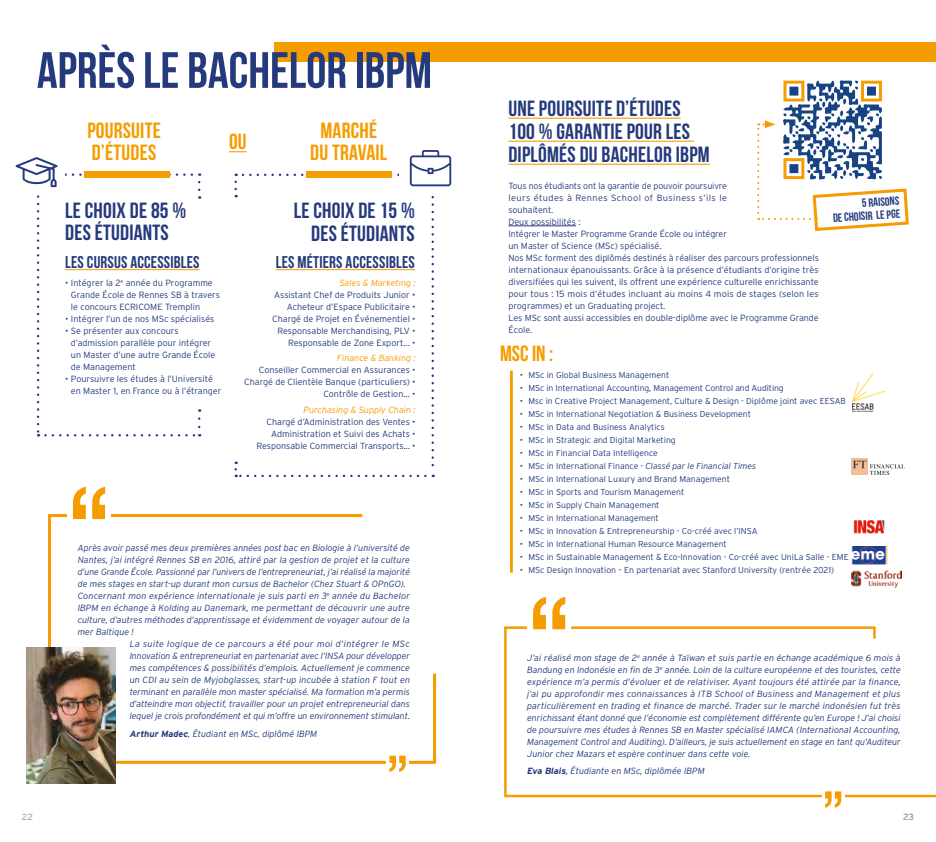
<style>
.page{position:relative;width:936px;height:842px;background:#fff}
.page>*{position:absolute;margin:0;border:0;box-sizing:border-box;transform-origin:0 0}
.t1{font:700 51px "Bebas Neue";color:#253a7c}
.t2{font:700 22px/23px "Bebas Neue";letter-spacing:.01em;color:#253a7c}
.t3{font:700 22px/22px "Bebas Neue";letter-spacing:.01em;color:#f59c00}
.t4{font:700 21.8px "Bebas Neue";color:#f59c00}
.t5{font:700 17px "Bebas Neue";letter-spacing:.01em;color:#253a7c}
.t6{font:700 12px/13px "Bebas Neue";color:#253a7c;text-align:right}
.t7{font:italic 300 9px/12px "Interstate";color:#253a7c;text-align:justify}
.t8{font:300 9px/12px "Interstate";color:#253a7c}
.t9{font:italic 300 9px "Interstate";color:#f59c00}
.t10{font:italic 300 9px "Interstate";letter-spacing:.03em;color:#253a7c}
.t11{font:9px "Interstate";color:#acacac}
.t12{font:300 8.6px "Interstate";color:#253a7c}
.s1{font-weight:700}
.s2{font-style:italic}
</style>
<div class="page">
<div style="left:274px;top:43px;width:661px;height:19px;background:#f59c00"></div>
<hr style="left:508px;top:118px;width:172px;height:1px;background:#f59c00">
<hr style="left:508px;top:141px;width:186px;height:1px;background:#f59c00">
<hr style="left:508px;top:164px;width:201px;height:1px;background:#f59c00">
<hr style="left:508px;top:226px;width:68px;height:1px;background:#253a7c">
<svg style="left:451px;top:158px;width:1px;height:26px"></svg>
<svg style="left:15px;top:157px;width:185px;height:279px"></svg>
<div style="left:84px;top:172px;width:85px;height:6px;background:#f59c00"></div>
<svg style="left:47px;top:514px;width:390px;height:251px"></svg>
<div style="left:386px;top:754px;width:22px;height:21px;background:linear-gradient(to right,#fff,#fff)"></div>
<svg style="left:389px;top:756px;width:16px;height:16px"></svg>
<div style="left:67px;top:482px;width:44px;height:41px;background:#fff"></div>
<svg style="left:73px;top:487px;width:13px;height:32px"></svg>
<svg style="left:92px;top:487px;width:13px;height:32px"></svg>
<img style="left:27px;top:648px;width:88px;height:135px">
<svg style="left:229px;top:150px;width:222px;height:327px"></svg>
<svg style="left:504px;top:626px;width:431px;height:172px"></svg>
<div style="left:822px;top:790px;width:22px;height:21px;background:#fff"></div>
<svg style="left:825px;top:791px;width:16px;height:17px"></svg>
<div style="left:527px;top:592px;width:44px;height:41px;background:#fff"></div>
<svg style="left:533px;top:597px;width:13px;height:32px"></svg>
<svg style="left:552px;top:597px;width:13px;height:32px"></svg>
<hr style="left:510px;top:371px;width:3px;height:202px;background:#f59c00">
<img style="left:852px;top:373px;width:32px;height:39px">
<img style="left:853px;top:520px;width:32px;height:13px">
<img style="left:851px;top:570px;width:50px;height:19px">
<img style="left:851px;top:546px;width:36px;height:19px">
<svg style="left:851px;top:458px;width:16px;height:17px"></svg>
<svg style="left:852px;top:461px;width:52px;height:14px"></svg>
<svg style="left:757px;top:80px;width:152px;height:151px"></svg>
<h1 class="t1" style="left:37px;top:42px;width:396px">APRÈS LE BACHELOR IBPM</h1>
<h2 class="t3" style="left:87px;top:120px;width:75px">POURSUITE<br>D’ÉTUDES</h2>
<h2 class="t3" style="left:310px;top:120px;width:79px;text-align:center">MARCHÉ<br>DU TRAVAIL</h2>
<h3 class="t4" style="left:229px;top:130px;width:19px">OU</h3>
<h2 class="t2" style="left:65px;top:199px;width:123px;line-height:22px">LE CHOIX DE 85 %<br>DES ÉTUDIANTS</h2>
<h3 class="t5" style="left:65px;top:253px;width:136px">LES CURSUS ACCESSIBLES</h3>
<p class="t8" style="left:71px;top:277px;width:150px;text-indent:-6px">• Intégrer la 2<sup>e</sup> année du Programme<br>Grande École de Rennes SB à travers le concours ECRICOME Tremplin</p>
<p class="t8" style="left:65px;top:313px;width:151px">• Intégrer l’un de nos MSc spécialisés</p>
<p class="t8" style="left:71px;top:325px;width:146px;text-indent:-6px">• Se présenter aux concours d’admission parallèle pour intégrer un Master d’une autre Grande École de Management</p>
<p class="t8" style="left:71px;top:373px;width:152px;text-indent:-6px">• Poursuivre les études à l’Université en Master 1, en France ou à l’étranger</p>
<h2 class="t2" style="left:294px;top:198px;width:123px;text-align:right">LE CHOIX DE 15 %<br>DES ÉTUDIANTS</h2>
<h3 class="t5" style="left:276px;top:253px;width:141px">LES MÉTIERS ACCESSIBLES</h3>
<p class="t9" style="left:339px;top:278px;width:78px">Sales &amp; Marketing :</p>
<p class="t8" style="left:272px;top:289px;width:145px;text-align:right">Assistant Chef de Produits Junior • Acheteur d’Espace Publicitaire • Chargé de Projet en Événementiel • Responsable Merchandising, PLV • Responsable de Zone Export... •</p>
<p class="t9" style="left:337px;top:353px;width:80px">Finance &amp; Banking :</p>
<p class="t8" style="left:244px;top:364px;width:173px;text-align:right">Conseiller Commercial en Assurances •<br>Chargé de Clientèle Banque (particuliers) •<br>Contrôle de Gestion... •</p>
<p class="t9" style="left:303px;top:405px;width:114px">Purchasing &amp; Supply Chain :</p>
<p class="t8" style="left:256px;top:416px;width:161px;text-align:right">Chargé d’Administration des Ventes •<br>Administration et Suivi des Achats •<br>Responsable Commercial Transports... •</p>
<p class="t7" style="left:78px;top:542px;width:334px">Après avoir passé mes deux premières années post bac en Biologie à l’université de</p>
<p class="t7" style="left:78px;top:554px;width:334px">Nantes, j’ai intégré Rennes SB en 2016, attiré par la gestion de projet et la culture</p>
<p class="t7" style="left:78px;top:566px;width:334px">d’une Grande École. Passionné par l’univers de l’entrepreneuriat, j’ai réalisé la majorité</p>
<p class="t7" style="left:78px;top:578px;width:330px">de mes stages en start-up durant mon cursus de Bachelor (Chez Stuart &amp; OPnGO).</p>
<p class="t7" style="left:78px;top:590px;width:334px">Concernant mon expérience internationale je suis parti en 3<sup>e</sup> année du Bachelor</p>
<p class="t7" style="left:78px;top:602px;width:334px">IBPM en échange à Kolding au Danemark, me permettant de découvrir une autre</p>
<p class="t7" style="left:78px;top:614px;width:334px">culture, d’autres méthodes d’apprentissage et évidemment de voyager autour de la</p>
<p class="t7" style="left:78px;top:626px;width:58px">mer Baltique !</p>
<p class="t10" style="left:130px;top:638px;width:282px">La suite logique de ce parcours a été pour moi d’intégrer le MSc</p>
<p class="t7" style="left:130px;top:650px;width:282px">Innovation &amp; entrepreneuriat en partenariat avec l’INSA pour développer</p>
<p class="t7" style="left:130px;top:662px;width:282px">mes compétences &amp; possibilités d’emplois. Actuellement je commence</p>
<p class="t7" style="left:130px;top:674px;width:282px">un CDI au sein de Myjobglasses, start-up incubée à station F tout en</p>
<p class="t7" style="left:130px;top:686px;width:282px">terminant en parallèle mon master spécialisé. Ma formation m’a permis</p>
<p class="t7" style="left:130px;top:698px;width:282px">d’atteindre mon objectif, travailler pour un projet entrepreneurial dans</p>
<p class="t7" style="left:130px;top:710px;width:282px">lequel je crois profondément et qui m’offre un environnement stimulant.</p>
<p class="t7" style="left:130px;top:727px;width:189px"><span class="s1">Arthur Madec</span>, Étudiant en MSc, diplômé IBPM</p>
<h2 class="t2" style="left:508px;top:96px;width:203px">UNE POURSUITE D’ÉTUDES<br>100 % GARANTIE POUR LES<br>DIPLÔMÉS DU BACHELOR IBPM</h2>
<p class="t8" style="left:508px;top:179px;width:312px">Tous nos étudiants ont la garantie de pouvoir poursuivre<br>leurs études à Rennes School of Business s’ils le<br>souhaitent.<br>Deux possibilités :<br>Intégrer le Master Programme Grande École ou intégrer<br>un Master of Science (MSc) spécialisé.<br>Nos MSc forment des diplômés destinés à réaliser des parcours professionnels internationaux épanouissants. Grâce à la présence d’étudiants d’origine très diversifiées qui les suivent, ils offrent une expérience culturelle enrichissante pour tous : 15 mois d’études incluant au moins 4 mois de stages (selon les programmes) et un Graduating project.<br>Les MSc sont aussi accessibles en double-diplôme avec le Programme Grande École.</p>
<h2 class="t3" style="left:500px;top:342px;width:55px">MSC IN :</h2>
<h3 class="t6" style="left:831px;top:199px;width:69px;rotate:-4deg">5 RAISONS<br>DE CHOISIR LE PGE</h3>
<p class="t12" style="left:520px;top:369px;width:151px">• MSc in Global Business Management</p>
<p class="t12" style="left:520px;top:382px;width:265px">• MSc in International Accounting, Management Control and Auditing</p>
<p class="t12" style="left:520px;top:395px;width:327px">• Msc in Creative Project Management, Culture &amp; Design - Diplôme joint avec EESAB</p>
<p class="t12" style="left:520px;top:408px;width:232px">• MSc in International Negotiation &amp; Business Development</p>
<p class="t12" style="left:520px;top:421px;width:146px">• MSc in Data and Business Analytics</p>
<p class="t12" style="left:520px;top:434px;width:157px">• MSc in Strategic and Digital Marketing</p>
<p class="t12" style="left:520px;top:447px;width:139px">• MSc in Financial Data Intelligence</p>
<p class="t12" style="left:520px;top:460px;width:238px">• MSc in International Finance - <span class="s2">Classé par le Financial Times</span></p>
<p class="t12" style="left:520px;top:473px;width:211px">• MSc in International Luxury and Brand Management</p>
<p class="t12" style="left:520px;top:486px;width:166px">• MSc in Sports and Tourism Management</p>
<p class="t12" style="left:520px;top:499px;width:141px">• MSc in Supply Chain Management</p>
<p class="t12" style="left:520px;top:512px;width:140px">• MSc in International Management</p>
<p class="t12" style="left:520px;top:525px;width:239px">• MSc in Innovation &amp; Entrepreneurship - Co-créé avec l’INSA</p>
<p class="t12" style="left:520px;top:538px;width:208px">• MSc in International Human Resource Management</p>
<p class="t12" style="left:520px;top:551px;width:330px">• MSc in Sustainable Management &amp; Eco-Innovation - Co-créé avec UniLa Salle - EME</p>
<p class="t12" style="left:520px;top:564px;width:316px">• MSc Design Innovation – En partenariat avec Stanford University (rentrée 2021)</p>
<p class="t7" style="left:527px;top:651px;width:375px">J’ai réalisé mon stage de 2<sup>e</sup> année à Taïwan et suis partie en échange académique 6 mois à Bandung en Indonésie en fin de 3<sup>e</sup> année. Loin de la culture européenne et des touristes, cette expérience m’a permis d’évoluer et de relativiser. Ayant toujours été attirée par la finance, j’ai pu approfondir mes connaissances à ITB School of Business and Management et plus particulièrement en trading et finance de marché. Trader sur le marché indonésien fut très enrichissant étant donné que l’économie est complètement différente qu’en Europe ! J’ai choisi de poursuivre mes études à Rennes SB en Master spécialisé IAMCA (International Accounting, Management Control and Auditing). D’ailleurs, je suis actuellement en stage en tant qu’Auditeur Junior chez Mazars et espère continuer dans cette voie.</p>
<p class="t7" style="left:527px;top:765px;width:179px"><span class="s1">Eva Blais</span>, Étudiante en MSc, diplômée IBPM</p>
<p class="t11" style="left:22px;top:812px;width:13px">22</p>
<p class="t11" style="left:903px;top:812px;width:12px">23</p>
</div>
